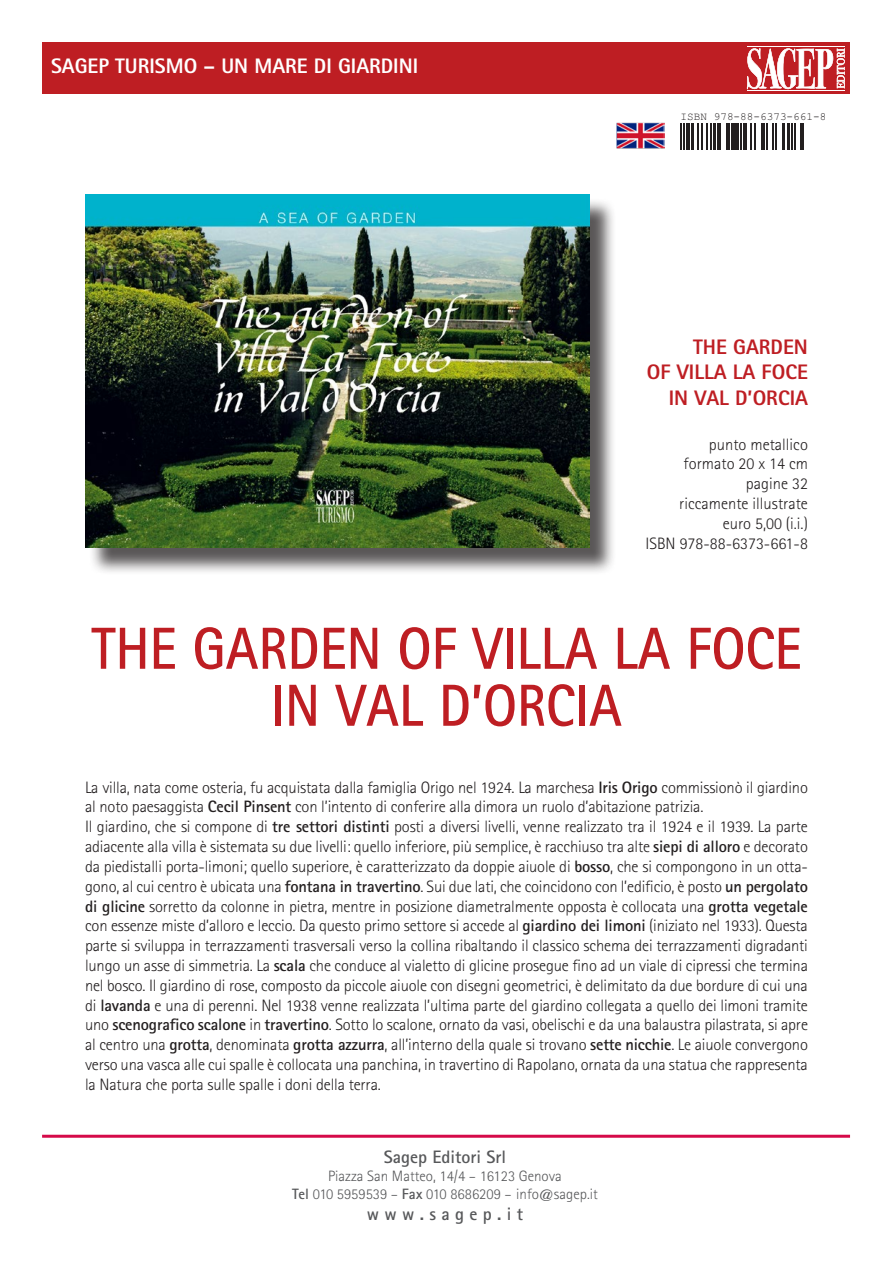
<style>
.page{position:relative;width:893px;height:1263px;background:#fff}
.page>*{position:absolute;margin:0;border:0;box-sizing:border-box;transform-origin:0 0}
.t1{font:700 59.4px "Rotis Sans Serif Std";color:#be1e23;scale:.91 1}
.t2{font:800 21px "Rotis Sans Serif Std";color:#be1e23}
.t3{font:800 21px "Rotis Sans Serif Std";color:#fff}
.t4{font:700 18px "Rotis Sans Serif Std";color:#57585a}
.t5{font:300 16.5px/19.8px "Rotis Sans Serif Std";letter-spacing:-.01em;color:#231f20}
.t6{font:300 15px/18px "Rotis Sans Serif Std";color:#57585a;text-align:center}
.t7{font:11.1px "Helvetica";color:#231f20}
.s1{font-weight:700}
</style>
<div class="page">
<hr style="left:42px;top:1135px;width:808px;height:3px;background:#d50a49">
<div style="left:43px;top:43px;width:807px;height:51px;background:#be1e23"></div>
<svg style="left:747px;top:48px;width:98px;height:41px"></svg>
<hr style="left:747px;top:46px;width:98px;height:1px;background:#fff">
<hr style="left:748px;top:91px;width:97px;height:1px;background:#fff">
<hr style="left:748px;top:90px;width:97px;height:1px;background:#fff">
<div style="left:88px;top:198px;width:529px;height:378px;background:#231f20;opacity:.75"></div>
<img style="left:85px;top:195px;width:504px;height:353px">
<svg style="left:681px;top:124px;width:3px;height:26px"></svg>
<hr style="left:686px;top:124px;width:4px;height:26px;background:#231f20">
<hr style="left:691px;top:124px;width:3px;height:26px;background:#231f20">
<svg style="left:698px;top:124px;width:1px;height:26px"></svg>
<hr style="left:701px;top:124px;width:2px;height:26px;background:#231f20">
<svg style="left:707px;top:124px;width:5px;height:26px"></svg>
<hr style="left:713px;top:124px;width:3px;height:26px;background:#231f20">
<hr style="left:717px;top:124px;width:4px;height:26px;background:#231f20">
<svg style="left:726px;top:124px;width:4px;height:26px"></svg>
<div style="left:731px;top:124px;width:5px;height:26px;background:#231f20"></div>
<svg style="left:738px;top:124px;width:6px;height:26px"></svg>
<hr style="left:745px;top:124px;width:2px;height:26px;background:#231f20">
<svg style="left:751px;top:124px;width:14px;height:26px"></svg>
<hr style="left:766px;top:124px;width:2px;height:26px;background:#231f20">
<svg style="left:773px;top:124px;width:1px;height:26px"></svg>
<hr style="left:775px;top:124px;width:2px;height:26px;background:#231f20">
<hr style="left:782px;top:124px;width:3px;height:26px;background:#231f20">
<hr style="left:787px;top:124px;width:3px;height:26px;background:#231f20">
<svg style="left:791px;top:124px;width:13px;height:26px"></svg>
<svg style="left:616px;top:122px;width:49px;height:27px"></svg>
<img style="left:617px;top:122px;width:47px;height:27px">
<p class="t3" style="left:51px;top:52px;width:369px">SAGEP TURISMO – UN MARE DI GIARDINI</p>
<p class="t7" style="left:681px;top:110px;width:147px">ISBN 978-88-6373-661-8</p>
<p class="t2" style="left:693px;top:334px;width:116px">THE GARDEN</p>
<p class="t2" style="left:647px;top:359px;width:162px">OF VILLA LA FOCE</p>
<p class="t2" style="left:669px;top:384px;width:141px">IN VAL D’ORCIA</p>
<p class="t5" style="left:709px;top:434px;width:100px">punto metallico</p>
<p class="t5" style="left:684px;top:454px;width:126px">formato 20 x 14 cm</p>
<p class="t5" style="left:746px;top:474px;width:63px">pagine 32</p>
<p class="t5" style="left:679px;top:493px;width:130px">riccamente illustrate</p>
<p class="t5" style="left:723px;top:513px;width:87px">euro 5,00 (i.i.)</p>
<p class="t5" style="left:645px;top:533px;width:164px">ISBN 978-88-6373-661-8</p>
<p class="t1" style="left:92px;top:611px;width:782px">THE GARDEN OF VILLA LA FOCE</p>
<p class="t1" style="left:271px;top:668px;width:387px">IN VAL D’ORCIA</p>
<p class="t5" style="left:85px;top:777px;width:724px">La villa, nata come osteria, fu acquistata dalla famiglia Origo nel 1924. La marchesa <span class="s1">Iris Origo</span> commissionò il giardino al noto paesaggista <span class="s1">Cecil Pinsent</span> con l’intento di conferire alla dimora un ruolo d’abitazione patrizia.</p>
<p class="t5" style="left:85px;top:817px;width:724px;text-align:justify">Il giardino, che si compone di <span class="s1">tre settori distinti</span> posti a diversi livelli, venne realizzato tra il 1924 e il 1939. La parte adiacente alla villa è sistemata su due livelli: quello inferiore, più semplice, è racchiuso tra alte <span class="s1">siepi di alloro</span> e decorato da piedistalli porta-limoni; quello superiore, è caratterizzato da doppie aiuole di <span class="s1">bosso</span>, che si compongono in un otta&shy;gono, al cui centro è ubicata una <span class="s1">fontana in travertino</span>. Sui due lati, che coincidono con l’edificio, è posto <span class="s1">un pergolato di glicine</span> sorretto da colonne in pietra, mentre in posizione diametralmente opposta è collocata una <span class="s1">grotta vegetale </span>con essenze miste d’alloro e leccio. Da questo primo settore si accede al <span class="s1">giardino dei limoni</span> (iniziato nel 1933). Questa parte si sviluppa in terrazzamenti trasversali verso la collina ribaltando il classico schema dei terrazzamenti digradanti lungo un asse di simmetria. La <span class="s1">scala</span> che conduce al vialetto di glicine prosegue fino ad un viale di cipressi che termina nel bosco. Il giardino di rose, composto da piccole aiuole con disegni geometrici, è delimitato da due bordure di cui una di <span class="s1">lavanda</span> e una di perenni. Nel 1938 venne realizzata l’ultima parte del giardino collegata a quello dei limoni tramite uno <span class="s1">scenografico scalone</span> in <span class="s1">travertino</span>. Sotto lo scalone, ornato da vasi, obelischi e da una balaustra pilastrata, si apre al centro una <span class="s1">grotta</span>, denominata <span class="s1">grotta azzurra</span>, all’interno della quale si trovano <span class="s1">sette nicchie</span>. Le aiuole convergono verso una vasca alle cui spalle è collocata una panchina, in travertino di Rapolano, ornata da una statua che rappresenta la Natura che porta sulle spalle i doni della terra.</p>
<p class="t4" style="left:384px;top:1145px;width:124px">Sagep Editori Srl</p>
<p class="t6" style="left:292px;top:1167px;width:307px">Piazza San Matteo, 14/4 – 16123 Genova<br><span class="s1">Tel</span> 010 5959539 – <span class="s1">Fax</span> 010 8686209 – info@sagep.it</p>
<p class="t4" style="left:367px;top:1203px;width:158px">w w w . s a g e p . i t</p>
</div>
